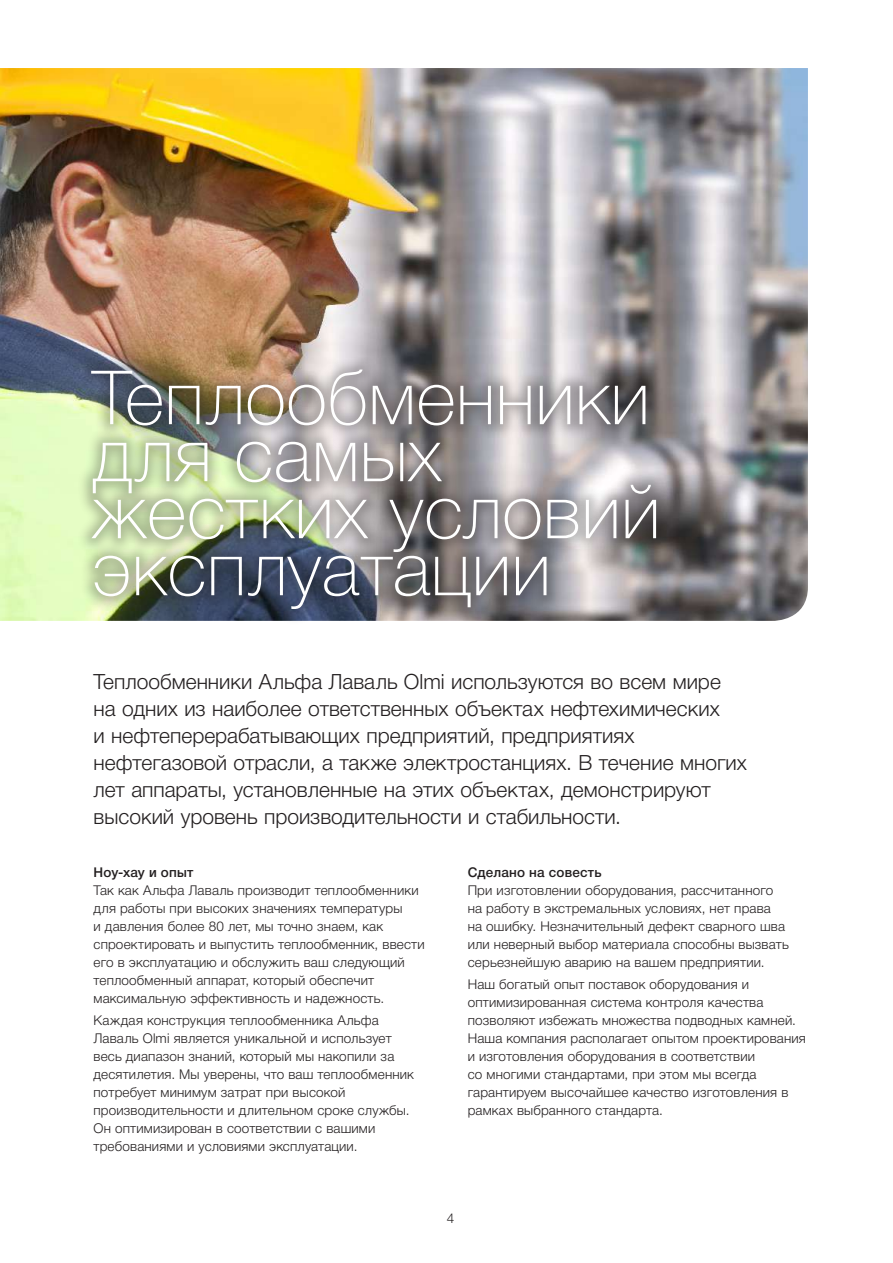
<style>
.page{position:relative;width:893px;height:1263px;background:#fff}
.page>*{position:absolute;margin:0;border:0;box-sizing:border-box;transform-origin:0 0}
.t1{font:100 75px/57px "Helvetica Neue Cyr";letter-spacing:.01em;color:#fff}
.t2{font:300 21px/27px "Helvetica Neue Cyr";color:#231f20}
.t3{font:300 13.5px/18px "Helvetica Neue Cyr";letter-spacing:.01em;color:#231f20}
.t4{font:500 13.5px "Helvetica Neue Cyr";letter-spacing:.015em;color:#231f20}
</style>
<div class="page">
<img style="left:0;top:68px;width:808px;height:553px">
<div style="left:75px;top:354px;width:597px;height:271px;background:#231f20;opacity:.3"></div>
<h1 class="t1" style="left:92px;top:370px;width:569px">Теплообменники для самых жестких условий эксплуатации</h1>
<p class="t2" style="left:94px;top:669px;width:655px">Теплообменники Альфа Лаваль Olmi используются во всем мире на одних из наиболее ответственных объектах нефтехимических<br>и нефтеперерабатывающих предприятий, предприятиях нефтегазовой отрасли, а также электростанциях. В течение многих лет аппараты, установленные на этих объектах, демонстрируют высокий уровень производительности и стабильности.</p>
<p class="t4" style="left:94px;top:865px;width:101px">Ноу-хау и опыт</p>
<p class="t3" style="left:94px;top:881px;width:333px">Так как Альфа Лаваль производит теплообменники для работы при высоких значениях температуры<br>и давления более 80 лет, мы точно знаем, как спроектировать и выпустить теплообменник, ввести его в эксплуатацию и обслужить ваш следующий теплообменный аппарат, который обеспечит максимальную эффективность и надежность.</p>
<p class="t3" style="left:94px;top:1012px;width:322px">Каждая конструкция теплообменника Альфа Лаваль Olmi является уникальной и использует весь диапазон знаний, который мы накопили за десятилетия. Мы уверены, что ваш теплообменник потребует минимум затрат при высокой производительности и длительном сроке службы.<br>Он оптимизирован в соответствии с вашими требованиями и условиями эксплуатации.</p>
<p class="t4" style="left:468px;top:865px;width:135px">Сделано на совесть</p>
<p class="t3" style="left:468px;top:881px;width:323px">При изготовлении оборудования, рассчитанного на работу в экстремальных условиях, нет права<br>на ошибку. Незначительный дефект сварного шва или неверный выбор материала способны вызвать серьезнейшую аварию на вашем предприятии.</p>
<p class="t3" style="left:468px;top:976px;width:340px">Наш богатый опыт поставок оборудования и оптимизированная система контроля качества позволяют избежать множества подводных камней.<br>Наша компания располагает опытом проектирования и изготовления оборудования в соответствии<br>со многими стандартами, при этом мы всегда гарантируем высочайшее качество изготовления в рамках выбранного стандарта.</p>
<p class="t3" style="left:447px;top:1209px;width:9px">4</p>
</div>
